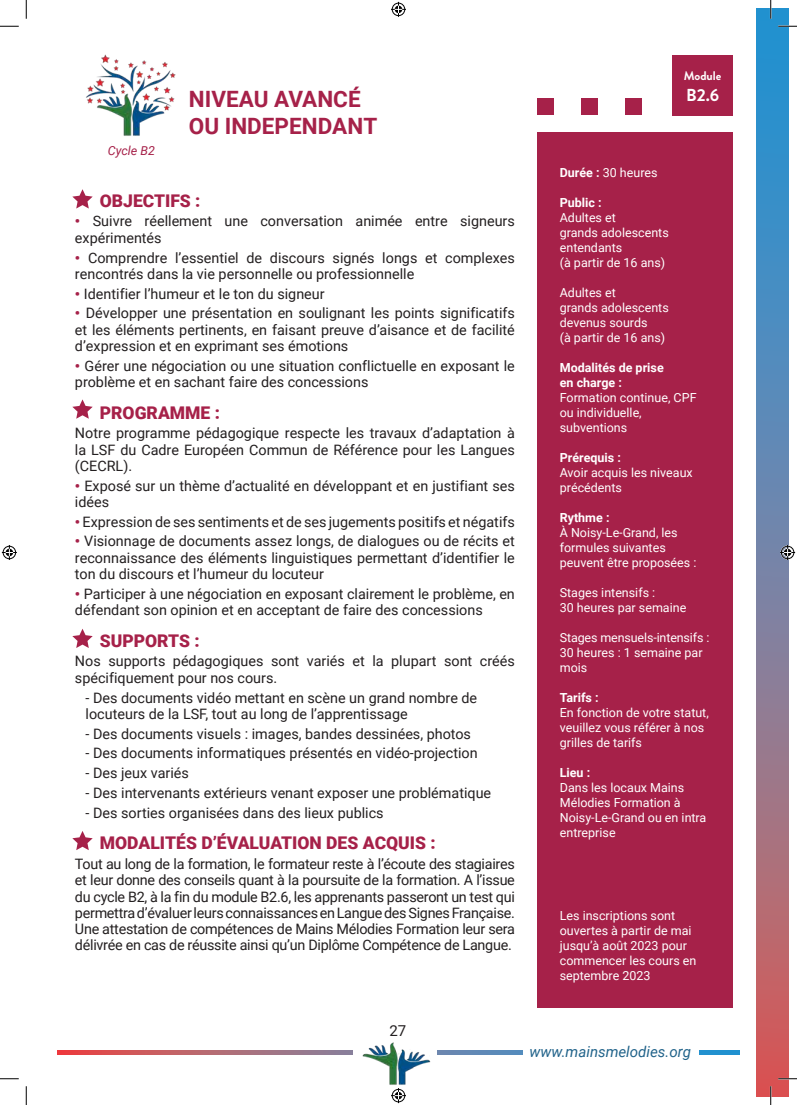
<style>
.page{position:relative;width:797px;height:1105px;background:#fff}
.page>*{position:absolute;margin:0;border:0;box-sizing:border-box;transform-origin:0 0}
.t1{font:700 22.5px/27px "Roboto";color:#a62149}
.t2{font:900 17.5px "Roboto";color:#a62149}
.t3{font:700 17.38px "Brandon Grotesque";color:#fff}
.t4{font:italic 15px "Roboto";color:#21638a}
.t5{font:15px "Roboto";color:#231f20}
.t6{font:14.38px/16.2px "Roboto";color:#231f20}
.t7{font:12.5px/15px "Roboto";color:#fff}
.t8{font:700 12.5px/15px "Roboto";color:#fff}
.t9{font:italic 12.5px "Roboto";color:#a62149}
.t10{font:700 12.5px "Brandon Grotesque";color:#fff}
.s1{font-weight:900;color:#a62149}
.s2{font-weight:700}
</style>
<div class="page">
<div style="left:537px;top:133px;width:196px;height:875px;background:#a62149"></div>
<div style="left:672px;top:56px;width:61px;height:60px;background:#a62149"></div>
<div style="left:537px;top:98px;width:17px;height:17px;background:#a62149"></div>
<div style="left:581px;top:98px;width:17px;height:17px;background:#a62149"></div>
<div style="left:625px;top:98px;width:17px;height:17px;background:#a62149"></div>
<svg style="left:72px;top:189px;width:21px;height:20px"></svg>
<svg style="left:72px;top:399px;width:21px;height:20px"></svg>
<svg style="left:72px;top:629px;width:21px;height:19px"></svg>
<svg style="left:72px;top:831px;width:21px;height:19px"></svg>
<img style="left:86px;top:54px;width:90px;height:82px">
<svg style="left:57px;top:1050px;width:682px;height:4px;background:#997187"></svg>
<div style="left:353px;top:1035px;width:83px;height:27px;background:#fff"></div>
<div style="left:522px;top:1035px;width:176px;height:27px;background:#fff"></div>
<img style="left:362px;top:1042px;width:69px;height:43px">
<svg style="left:756px;top:9px;width:32px;height:1087px;background:#767ea0"></svg>
<svg style="left:0;top:25px;width:19px;height:2px"></svg>
<svg style="left:778px;top:25px;width:19px;height:2px"></svg>
<svg style="left:0;top:1078px;width:19px;height:1px"></svg>
<svg style="left:778px;top:1078px;width:19px;height:1px"></svg>
<svg style="left:25px;top:0;width:2px;height:19px"></svg>
<svg style="left:25px;top:1086px;width:2px;height:19px"></svg>
<svg style="left:770px;top:0;width:1px;height:19px"></svg>
<svg style="left:770px;top:1086px;width:1px;height:19px"></svg>
<svg style="left:391px;top:2px;width:15px;height:15px"></svg>
<svg style="left:391px;top:1088px;width:15px;height:15px"></svg>
<svg style="left:2px;top:545px;width:15px;height:15px"></svg>
<svg style="left:780px;top:545px;width:15px;height:15px"></svg>
<p class="t9" style="left:108px;top:141px;width:49px">Cycle B2</p>
<h1 class="t1" style="left:189px;top:85px;width:190px">NIVEAU AVANCÉ<br>OU INDEPENDANT</h1>
<p class="t2" style="left:100px;top:188px;width:102px">OBJECTIFS :</p>
<p class="t6" style="left:75px;top:213px;width:441px"><span class="s1">•</span> Suivre réellement une conversation animée entre signeurs expérimentés</p>
<p class="t6" style="left:75px;top:249px;width:441px"><span class="s1">•</span> Comprendre l’essentiel de discours signés longs et complexes rencontrés dans la vie personnelle ou professionnelle</p>
<p class="t6" style="left:75px;top:285px;width:251px"><span class="s1">•</span> Identifier l’humeur et le ton du signeur</p>
<p class="t6" style="left:75px;top:305px;width:441px;text-align:justify"><span class="s1">•</span> Développer une présentation en soulignant les points significatifs et les éléments pertinents, en faisant preuve d’aisance et de facilité d’expression et en exprimant ses émotions</p>
<p class="t6" style="left:75px;top:357px;width:441px"><span class="s1">•</span> Gérer une négociation ou une situation conflictuelle en exposant le problème et en sachant faire des concessions</p>
<p class="t2" style="left:100px;top:400px;width:122px">PROGRAMME :</p>
<p class="t6" style="left:75px;top:425px;width:441px;text-align:justify">Notre programme pédagogique respecte les travaux d’adaptation à la LSF du Cadre Européen Commun de Référence pour les Langues (CECRL).</p>
<p class="t6" style="left:75px;top:477px;width:441px"><span class="s1">•</span> Exposé sur un thème d’actualité en développant et en justifiant ses idées</p>
<p class="t6" style="left:75px;top:513px;width:441px"><span class="s1">•</span> Expression de ses sentiments et de ses jugements positifs et négatifs</p>
<p class="t6" style="left:75px;top:533px;width:441px;text-align:justify"><span class="s1">•</span> Visionnage de documents assez longs, de dialogues ou de récits et reconnaissance des éléments linguistiques permettant d’identifier le ton du discours et l’humeur du locuteur</p>
<p class="t6" style="left:75px;top:585px;width:441px"><span class="s1">•</span> Participer à une négociation en exposant clairement le problème, en défendant son opinion et en acceptant de faire des concessions</p>
<p class="t2" style="left:100px;top:628px;width:101px">SUPPORTS :</p>
<p class="t6" style="left:75px;top:653px;width:441px">Nos supports pédagogiques sont variés et la plupart sont créés spécifiquement pour nos cours.</p>
<p class="t6" style="left:86px;top:689px;width:393px">- Des documents vidéo mettant en scène un grand nombre de locuteurs de la LSF, tout au long de l’apprentissage</p>
<p class="t6" style="left:86px;top:725px;width:387px">- Des documents visuels : images, bandes dessinées, photos</p>
<p class="t6" style="left:86px;top:744px;width:393px">- Des documents informatiques présentés en vidéo-projection</p>
<p class="t6" style="left:86px;top:764px;width:105px">- Des jeux variés</p>
<p class="t6" style="left:86px;top:784px;width:407px">- Des intervenants extérieurs venant exposer une problématique</p>
<p class="t6" style="left:86px;top:804px;width:299px">- Des sorties organisées dans des lieux publics</p>
<p class="t2" style="left:100px;top:831px;width:337px">MODALITÉS D’ÉVALUATION DES ACQUIS :</p>
<p class="t6" style="left:75px;top:855px;width:441px;text-align:justify">Tout au long de la formation, le formateur reste à l’écoute des stagiaires et leur donne des conseils quant à la poursuite de la formation. A l’issue du cycle B2, à la fin du module B2.6, les apprenants passeront un test qui permettra d’évaluer leurs connaissances en Langue des Signes Française.<br>Une attestation de compétences de Mains Mélodies Formation leur sera délivrée en cas de réussite ainsi qu’un Diplôme Compétence de Langue.</p>
<p class="t10" style="left:683px;top:67px;width:39px">Module</p>
<p class="t3" style="left:686px;top:83px;width:34px">B2.6</p>
<p class="t7" style="left:560px;top:164px;width:99px"><span class="s2">Durée :</span> 30 heures</p>
<p class="t8" style="left:560px;top:194px;width:43px">Public :</p>
<p class="t7" style="left:560px;top:209px;width:110px">Adultes et<br>grands adolescents entendants<br>(à partir de 16 ans)</p>
<p class="t7" style="left:560px;top:284px;width:110px">Adultes et<br>grands adolescents devenus sourds<br>(à partir de 16 ans)</p>
<p class="t8" style="left:560px;top:359px;width:105px">Modalités de prise en charge :</p>
<p class="t7" style="left:560px;top:389px;width:138px">Formation continue, CPF ou individuelle, subventions</p>
<p class="t8" style="left:560px;top:449px;width:63px">Prérequis :</p>
<p class="t7" style="left:560px;top:464px;width:134px">Avoir acquis les niveaux précédents</p>
<p class="t8" style="left:560px;top:509px;width:51px">Rythme :</p>
<p class="t7" style="left:560px;top:524px;width:138px">À Noisy-Le-Grand, les formules suivantes peuvent être proposées :</p>
<p class="t7" style="left:560px;top:584px;width:128px">Stages intensifs :<br>30 heures par semaine</p>
<p class="t7" style="left:560px;top:629px;width:151px">Stages mensuels-intensifs :<br>30 heures : 1 semaine par mois</p>
<p class="t8" style="left:560px;top:689px;width:40px">Tarifs :</p>
<p class="t7" style="left:560px;top:704px;width:150px">En fonction de votre statut, veuillez vous référer à nos grilles de tarifs</p>
<p class="t8" style="left:560px;top:764px;width:32px">Lieu :</p>
<p class="t7" style="left:560px;top:779px;width:148px">Dans les locaux Mains<br>Mélodies Formation à<br>Noisy-Le-Grand ou en intra entreprise</p>
<p class="t7" style="left:560px;top:907px;width:138px">Les inscriptions sont ouvertes à partir de mai jusqu’à août 2023 pour commencer les cours en septembre 2023</p>
<p class="t5" style="left:389px;top:1020px;width:18px">27</p>
<p class="t4" style="left:529px;top:1041px;width:163px">www.mainsmelodies.org</p>
</div>
